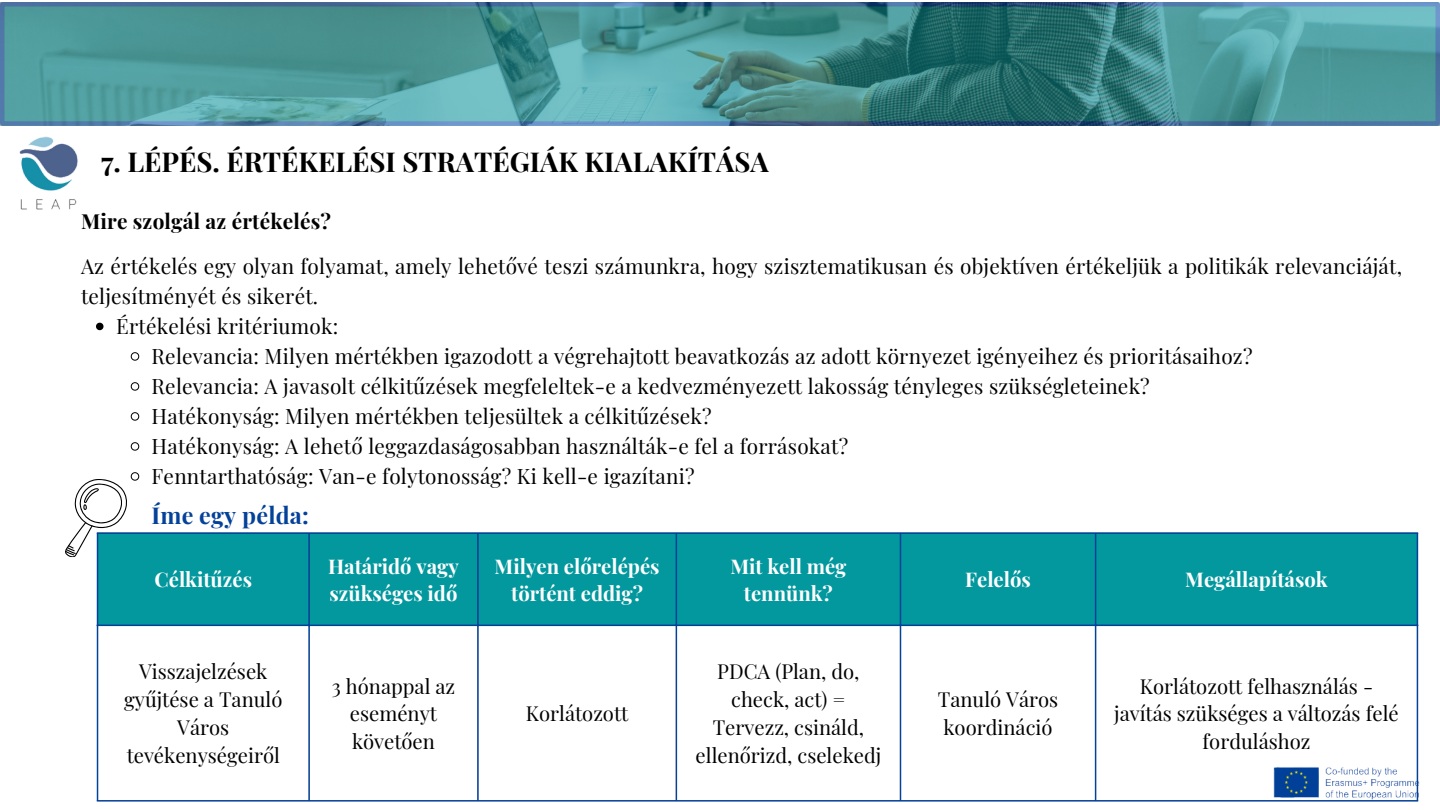
<style>
.page{position:relative;width:1440px;height:810px;background:#fff}
.page>*{position:absolute;margin:0;border:0;box-sizing:border-box;transform-origin:0 0}
.t1{font:700 27.4px "Playfair Display";color:#000}
.t2{font:700 23.2px "Playfair Display";letter-spacing:.01em;color:#044199}
.t3{font:20.8px/30px "Playfair Display";letter-spacing:.01em;color:#000}
.t4{font:700 20.8px "Playfair Display";letter-spacing:.01em;color:#000}
.t5{font:20.2px/27.8px "Playfair Display";color:#000;text-align:center}
.t6{font:700 20.2px/27.8px "Playfair Display";color:#fff;text-align:center}
</style>
<div class="page">
<svg style="left:0;top:2px;width:1440px;height:124px"></svg>
<img style="left:19px;top:136px;width:59px;height:74px">
<img style="left:1273px;top:759px;width:147px;height:42px">
<svg style="left:96px;top:323px;width:8px;height:7px"></svg>
<svg style="left:130px;top:352px;width:10px;height:9px"></svg>
<svg style="left:130px;top:382px;width:10px;height:9px"></svg>
<svg style="left:130px;top:412px;width:10px;height:9px"></svg>
<svg style="left:130px;top:442px;width:10px;height:9px"></svg>
<div style="left:98px;top:534px;width:1319px;height:91px;background:#03989e"></div>
<hr style="left:97px;top:534px;width:1px;height:266px;background:#044199">
<hr style="left:308px;top:534px;width:2px;height:266px;background:#044199">
<hr style="left:477px;top:534px;width:2px;height:266px;background:#044199">
<hr style="left:676px;top:534px;width:1px;height:266px;background:#044199">
<hr style="left:900px;top:534px;width:1px;height:266px;background:#044199">
<hr style="left:1095px;top:534px;width:1px;height:266px;background:#044199">
<hr style="left:1417px;top:534px;width:1px;height:266px;background:#044199">
<hr style="left:97px;top:532px;width:1321px;height:2px;background:#044199">
<hr style="left:97px;top:625px;width:1321px;height:1px;background:#044199">
<hr style="left:97px;top:800px;width:1321px;height:2px;background:#044199">
<svg style="left:65px;top:472px;width:75px;height:86px"></svg>
<h1 class="t1" style="left:101px;top:142px;width:669px">7. LÉPÉS. ÉRTÉKELÉSI STRATÉGIÁK KIALAKÍTÁSA</h1>
<p class="t4" style="left:81px;top:206px;width:252px">Mire szolgál az értékelés?</p>
<p class="t3" style="left:81px;top:250px;width:1323px">Az értékelés egy olyan folyamat, amely lehetővé teszi számunkra, hogy szisztematikusan és objektíven értékeljük a politikák relevanciáját, teljesítményét és sikerét.</p>
<p class="t3" style="left:152px;top:310px;width:1102px;text-indent:-35px">Értékelési kritériumok:<br>Relevancia: Milyen mértékben igazodott a végrehajtott beavatkozás az adott környezet igényeihez és prioritásaihoz?<br>Relevancia: A javasolt célkitűzések megfeleltek-e a kedvezményezett lakosság tényleges szükségleteinek?<br>Hatékonyság: Milyen mértékben teljesültek a célkitűzések?<br>Hatékonyság: A lehető leggazdaságosabban használták-e fel a forrásokat?<br>Fenntarthatóság: Van-e folytonosság? Ki kell-e igazítani?</p>
<p class="t2" style="left:151px;top:499px;width:159px">Íme egy példa:</p>
<p class="t6" style="left:155px;top:565px;width:99px">Célkitűzés</p>
<p class="t6" style="left:328px;top:551px;width:132px;text-align:left">Határidő vagy szükséges idő</p>
<p class="t6" style="left:495px;top:551px;width:167px">Milyen előrelépés történt eddig?</p>
<p class="t6" style="left:730px;top:551px;width:118px">Mit kell még tennünk?</p>
<p class="t5" style="left:124px;top:657px;width:160px">Visszajelzések gyűjtése a Tanuló<br>Város tevékenységeiről</p>
<p class="t5" style="left:332px;top:671px;width:125px">3 hónappal az eseményt követően</p>
<p class="t5" style="left:526px;top:699px;width:104px">Korlátozott</p>
<p class="t5" style="left:696px;top:657px;width:187px">PDCA (Plan, do, check, act) =<br>Tervezz, csináld, ellenőrizd, cselekedj</p>
<p class="t6" style="left:965px;top:565px;width:67px">Felelős</p>
<p class="t6" style="left:1185px;top:565px;width:144px">Megállapítások</p>
<p class="t5" style="left:938px;top:685px;width:122px;text-align:left">Tanuló Város koordináció</p>
<p class="t5" style="left:1114px;top:671px;width:286px">Korlátozott felhasználás - javítás szükséges a változás felé forduláshoz</p>
</div>
